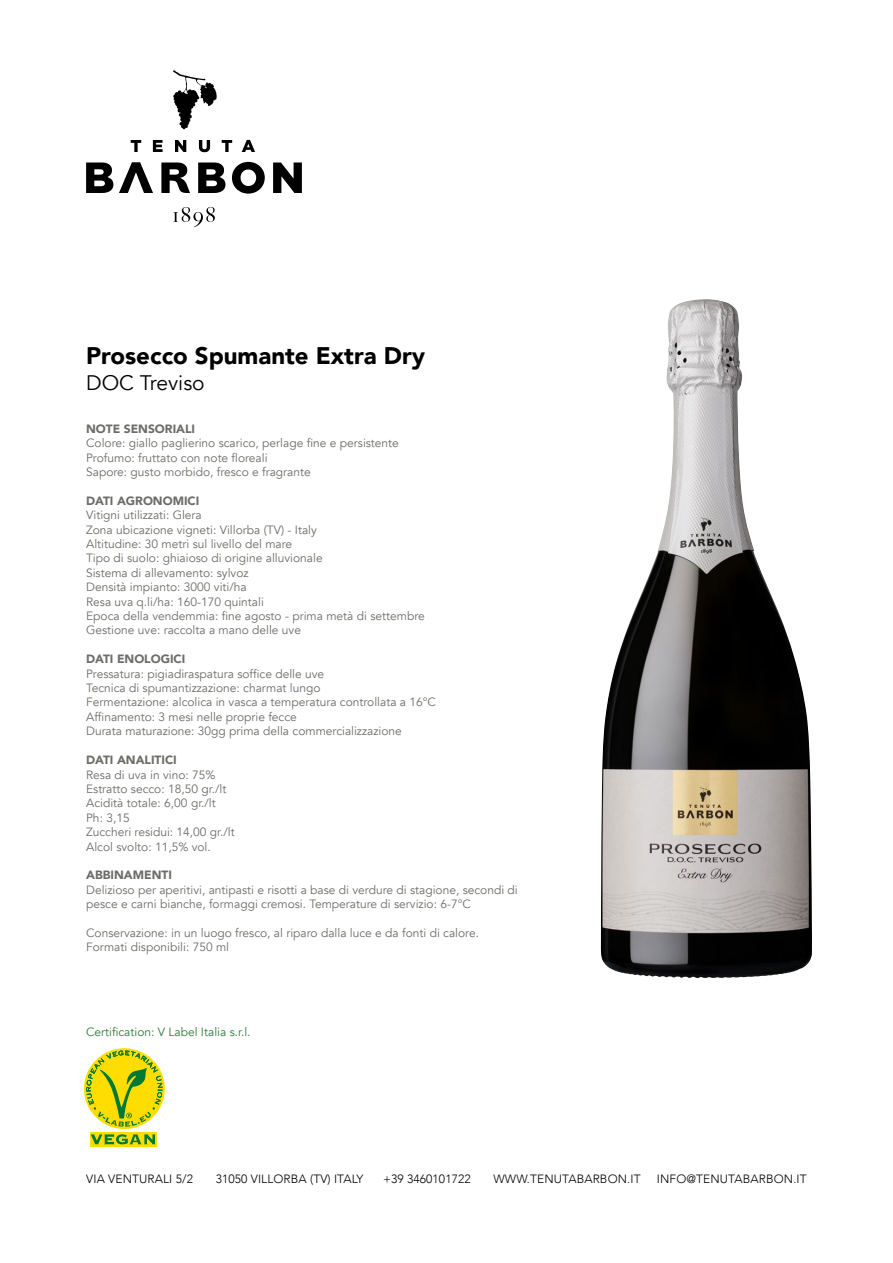
<style>
.page{position:relative;width:893px;height:1263px;background:#fff}
.page>*{position:absolute;margin:0;border:0;box-sizing:border-box;transform-origin:0 0}
.t1{font:900 24px "Avenir";color:#000}
.t2{font:21px "Avenir";color:#000}
.t3{font:12px/14.4px "Avenir";color:#6b6d67}
.t4{font:300 12px "Avenir";letter-spacing:.01em;color:#000}
.t5{font:900 12px "Avenir";color:#6b6d67}
.t6{font:12px "Avenir";color:#2e7c3a}
</style>
<div class="page">
<svg style="left:84px;top:1048px;width:81px;height:81px"></svg>
<svg style="left:86px;top:1050px;width:76px;height:77px;background:#d2d02f"></svg>
<div style="left:90px;top:1132px;width:67px;height:14px;background:#fd0"></div>
<svg style="left:91px;top:1134px;width:65px;height:11px"></svg>
<svg style="left:86px;top:162px;width:27px;height:31px"></svg>
<svg style="left:198px;top:162px;width:27px;height:31px"></svg>
<svg style="left:232px;top:162px;width:33px;height:32px"></svg>
<svg style="left:273px;top:162px;width:29px;height:31px"></svg>
<svg style="left:119px;top:162px;width:34px;height:31px"></svg>
<svg style="left:161px;top:162px;width:29px;height:31px"></svg>
<svg style="left:173px;top:70px;width:44px;height:59px"></svg>
<svg style="left:131px;top:140px;width:10px;height:12px"></svg>
<svg style="left:153px;top:140px;width:10px;height:12px"></svg>
<svg style="left:175px;top:140px;width:11px;height:12px"></svg>
<svg style="left:199px;top:140px;width:11px;height:12px"></svg>
<svg style="left:222px;top:140px;width:10px;height:12px"></svg>
<svg style="left:242px;top:140px;width:13px;height:12px"></svg>
<svg style="left:173px;top:207px;width:42px;height:20px"></svg>
<img style="left:601px;top:304px;width:211px;height:674px">
<h1 class="t1" style="left:86px;top:335px;width:341px">Prosecco Spumante Extra Dry</h1>
<h2 class="t2" style="left:86px;top:370px;width:120px">DOC Treviso</h2>
<p class="t5" style="left:86px;top:418px;width:111px">NOTE SENSORIALI</p>
<p class="t3" style="left:86px;top:436px;width:314px">Colore: giallo paglierino scarico, perlage fine e persistente<br>Profumo: fruttato con note floreali<br>Sapore: gusto morbido, fresco e fragrante</p>
<p class="t5" style="left:86px;top:490px;width:115px">DATI AGRONOMICI</p>
<p class="t3" style="left:86px;top:508px;width:340px">Vitigni utilizzati: Glera<br>Zona ubicazione vigneti: Villorba (TV) - Italy<br>Altitudine: 30 metri sul livello del mare<br>Tipo di suolo: ghiaioso di origine alluvionale<br>Sistema di allevamento: sylvoz<br>Densità impianto: 3000 viti/ha<br>Resa uva q.li/ha: 160-170 quintali<br>Epoca della vendemmia: fine agosto - prima metà di settembre Gestione uve: raccolta a mano delle uve</p>
<p class="t5" style="left:86px;top:649px;width:101px">DATI ENOLOGICI</p>
<p class="t3" style="left:86px;top:666px;width:351px">Pressatura: pigiadiraspatura soffice delle uve<br>Tecnica di spumantizzazione: charmat lungo<br>Fermentazione: alcolica in vasca a temperatura controllata a 16°C Affinamento: 3 mesi nelle proprie fecce<br>Durata maturazione: 30gg prima della commercializzazione</p>
<p class="t5" style="left:86px;top:750px;width:92px">DATI ANALITICI</p>
<p class="t3" style="left:86px;top:767px;width:150px">Resa di uva in vino: 75%<br>Estratto secco: 18,50 gr./lt<br>Acidità totale: 6,00 gr./lt<br>Ph: 3,15<br>Zuccheri residui: 14,00 gr./lt<br>Alcol svolto: 11,5% vol.</p>
<p class="t5" style="left:86px;top:865px;width:87px">ABBINAMENTI</p>
<p class="t3" style="left:86px;top:882px;width:433px">Delizioso per aperitivi, antipasti e risotti a base di verdure di stagione, secondi di pesce e carni bianche, formaggi cremosi. Temperature di servizio: 6-7°C</p>
<p class="t3" style="left:86px;top:926px;width:394px">Conservazione: in un luogo fresco, al riparo dalla luce e da fonti di calore.<br>Formati disponibili: 750 ml</p>
<p class="t6" style="left:86px;top:1024px;width:166px">Certification: V Label Italia s.r.l.</p>
<p class="t4" style="left:86px;top:1171px;width:108px">VIA VENTURALI 5/2</p>
<p class="t4" style="left:216px;top:1171px;width:149px">31050 VILLORBA (TV) ITALY</p>
<p class="t4" style="left:383px;top:1171px;width:89px">+39 3460101722</p>
<p class="t4" style="left:493px;top:1171px;width:149px">WWW.TENUTABARBON.IT</p>
<p class="t4" style="left:657px;top:1171px;width:151px">INFO@TENUTABARBON.IT</p>
</div>
